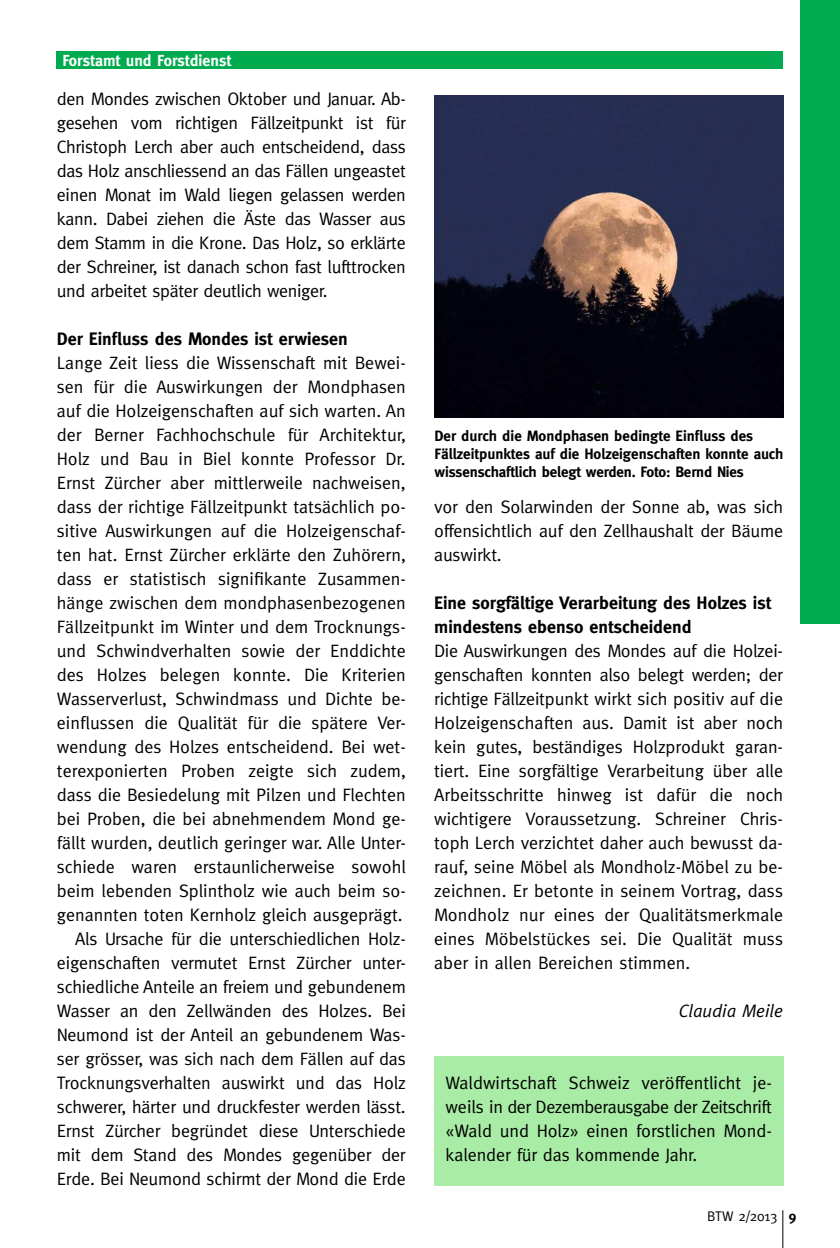
<style>
.page{position:relative;width:840px;height:1248px;background:#fff}
.page>*{position:absolute;margin:0;border:0;box-sizing:border-box;transform-origin:0 0}
.t1{font:18px/24px "Meta";color:#000;text-align:justify}
.t2{font:700 18px/24px "Meta";color:#000}
.t3{font:italic 18px "Meta";color:#000}
.t4{font:700 16px "Meta";color:#fff}
.t5{font:700 15px/18px "Meta";color:#000}
.t6{font:14px "Meta";letter-spacing:-.01em;color:#000}
.s1{font-weight:700}
</style>
<div class="page">
<hr style="left:782px;top:1210px;width:1px;height:37px;background:#000">
<div style="left:799px;top:0;width:40px;height:624px;background:#00aa4e"></div>
<div style="left:57px;top:51px;width:725px;height:17px;background:#00aa4e"></div>
<img style="left:434px;top:96px;width:349px;height:321px">
<div style="left:434px;top:1056px;width:348px;height:129px;background:#a8eca5"></div>
<p class="t4" style="left:62px;top:51px;width:170px">Forstamt und Forstdienst</p>
<p class="t1" style="left:57px;top:86px;width:350px">den Mondes zwischen Oktober und Januar. Ab&shy;gesehen vom richtigen Fällzeitpunkt ist für Christoph Lerch aber auch entscheidend, dass das Holz anschliessend an das Fällen ungeastet einen Monat im Wald liegen gelassen werden kann. Dabei ziehen die Äste das Wasser aus dem Stamm in die Krone. Das Holz, so erklärte der Schreiner, ist danach schon fast lufttrocken und arbeitet später deutlich weniger.</p>
<p class="t2" style="left:57px;top:326px;width:292px">Der Einfluss des Mondes ist erwiesen</p>
<p class="t1" style="left:57px;top:350px;width:350px;text-align:right">Lange Zeit liess die Wissenschaft mit Bewei&shy;sen für die Auswirkungen der Mondphasen auf die Holzeigenschaften auf sich warten. An der Berner Fachhochschule für Architektur, Holz und Bau in Biel konnte Professor Dr.<br>Ernst Zürcher aber mittlerweile nachweisen, dass der richtige Fällzeitpunkt tatsächlich po&shy;sitive Auswirkungen auf die Holzeigenschaf&shy;ten hat. Ernst Zürcher erklärte den Zuhörern, dass er statistisch signifikante Zusammen&shy;hänge zwischen dem mondphasenbezogenen Fällzeitpunkt im Winter und dem Trocknungs&shy;und Schwindverhalten sowie der Enddichte des Holzes belegen konnte. Die Kriterien Wasserverlust, Schwindmass und Dichte be&shy;einflussen die Qualität für die spätere Ver&shy;wendung des Holzes entscheidend. Bei wet&shy;terexponierten Proben zeigte sich zudem, dass die Besiedelung mit Pilzen und Flechten bei Proben, die bei abnehmendem Mond ge&shy;fällt wurden, deutlich geringer war. Alle Unter&shy;schiede waren erstaunlicherweise sowohl beim lebenden Splintholz wie auch beim so&shy;genannten toten Kernholz gleich ausgeprägt.<br>Als Ursache für die unterschiedlichen Holz&shy;eigenschaften vermutet Ernst Zürcher unter&shy;schiedliche Anteile an freiem und gebundenem Wasser an den Zellwänden des Holzes. Bei Neumond ist der Anteil an gebundenem Was&shy;ser grösser, was sich nach dem Fällen auf das Trocknungsverhalten auswirkt und das Holz schwerer, härter und druckfester werden lässt.<br>Ernst Zürcher begründet diese Unterschiede mit dem Stand des Mondes gegenüber der Erde. Bei Neumond schirmt der Mond die Erde</p>
<p class="t5" style="left:434px;top:427px;width:350px">Der durch die Mondphasen bedingte Einfluss des<br>Fällzeitpunktes auf die Holzeigenschaften konnte auch wissenschaftlich belegt werden. Foto: Bernd Nies</p>
<p class="t1" style="left:434px;top:494px;width:350px">vor den Solarwinden der Sonne ab, was sich offensichtlich auf den Zellhaushalt der Bäume auswirkt.</p>
<p class="t2" style="left:434px;top:590px;width:338px">Eine sorgfältige Verarbeitung des Holzes ist mindestens ebenso entscheidend</p>
<p class="t1" style="left:434px;top:638px;width:350px">Die Auswirkungen des Mondes auf die Holzei&shy;genschaften konnten also belegt werden; der richtige Fällzeitpunkt wirkt sich positiv auf die Holzeigenschaften aus. Damit ist aber noch kein gutes, beständiges Holzprodukt garan&shy;tiert. Eine sorgfältige Verarbeitung über alle Arbeitsschritte hinweg ist dafür die noch wichtigere Voraussetzung. Schreiner Chris&shy;toph Lerch verzichtet daher auch bewusst da&shy;rauf, seine Möbel als Mondholz-Möbel zu be&shy;zeichnen. Er betonte in seinem Vortrag, dass Mondholz nur eines der Qualitätsmerkmale eines Möbelstückes sei. Die Qualität muss aber in allen Bereichen stimmen.</p>
<p class="t3" style="left:678px;top:1000px;width:105px">Claudia Meile</p>
<p class="t1" style="left:445px;top:1070px;width:328px">Waldwirtschaft Schweiz veröffentlicht je&shy;weils in der Dezemberausgabe der Zeitschrift «Wald und Holz» einen forstlichen Mond&shy;kalender für das kommende Jahr.</p>
<p class="t6" style="left:706px;top:1208px;width:91px">BTW 2/2013 <span class="s1">9</span></p>
</div>
